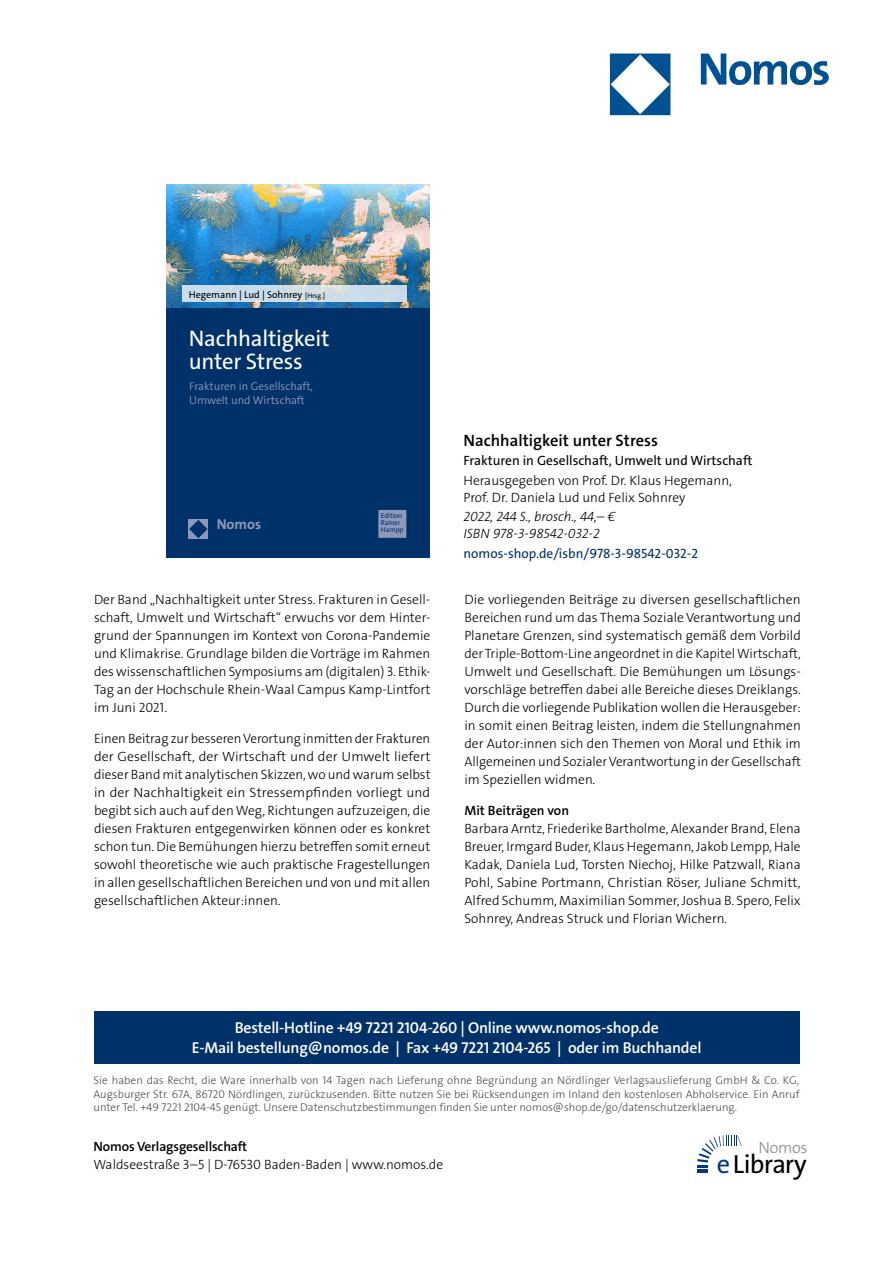
<style>
.page{position:relative;width:893px;height:1263px;background:#fff}
.page>*{position:absolute;margin:0;border:0;box-sizing:border-box;transform-origin:0 0}
.t1{font:26.4px "The Sans Os F";letter-spacing:-.03em;color:#000}
.t2{font:22.65px/23.9px "The Sans C5";letter-spacing:-.01em;color:#fff}
.t3{font:600 16.5px "The Sans Os F";color:#000}
.t4{font:300 16.2px "The Sans Os F";letter-spacing:-.02em;color:#87888a}
.t5{font:600 15.75px/21px "The Sans Os F";letter-spacing:-.01em;color:#fff;text-align:center}
.t6{font:700 14.4px "The Sans C5";color:#8f98ba}
.t7{font:300 13.5px/18px "The Sans Os F";color:#000;text-align:justify}
.t8{font:italic 300 13.5px/17.2px "The Sans Os F";color:#000}
.t9{font:13.5px "The Sans Os F";color:#000}
.t10{font:600 13.5px "The Sans Os F";letter-spacing:-.01em;color:#000}
.t11{font:13.5px "The Sans Os F";color:#003168}
.t12{font:300 11.25px/13.5px "The Sans Os F";color:#4b4b4d;text-align:justify}
.t13{font:300 11.25px/13.5px "The Sans C5";color:#8f98ba}
.t14{font:10.05px "The Sans C5";color:#000}
.t15{font:7.2px/6.9px "The Sans C5";letter-spacing:-.01em;color:#003168}
.s1{font-size:6.9px}
.s2{color:#003882}
</style>
<div class="page">
<div style="left:94px;top:1011px;width:705px;height:52px;background:#003168"></div>
<svg style="left:697px;top:1135px;width:45px;height:38px"></svg>
<img style="left:609px;top:53px;width:220px;height:63px">
<div style="left:166px;top:184px;width:264px;height:374px;background:#003168"></div>
<img style="left:166px;top:184px;width:264px;height:123px">
<div style="left:182px;top:286px;width:225px;height:16px;background:#caddea"></div>
<div style="left:378px;top:509px;width:29px;height:29px;background:#8f98ba;border:1px solid #003168"></div>
<div style="left:189px;top:519px;width:19px;height:19px;background:#8f98ba"></div>
<svg style="left:189px;top:520px;width:19px;height:18px"></svg>
<p class="t14" style="left:189px;top:288px;width:138px">Hegemann | Lud | Sohnrey <span class="s1">[Hrsg.]</span></p>
<h2 class="t2" style="left:189px;top:326px;width:142px">Nachhaltigkeit unter Stress</h2>
<p class="t13" style="left:189px;top:380px;width:125px">Frakturen in Gesellschaft,<br>Umwelt und Wirtschaft</p>
<p class="t6" style="left:217px;top:515px;width:46px">Nomos</p>
<p class="t15" style="left:381px;top:512px;width:24px">Edition<br>Rainer<br>Hampp</p>
<p class="t7" style="left:94px;top:590px;width:338px">Der Band „Nachhaltigkeit unter Stress. Frakturen in Gesell&shy;schaft, Umwelt und Wirtschaft“ erwuchs vor dem Hinter&shy;grund der Spannungen im Kontext von Corona-Pandemie und Klimakrise. Grundlage bilden die Vorträge im Rahmen des wissenschaftlichen Symposiums am (digitalen) 3. Ethik-Tag an der Hochschule Rhein-Waal Campus Kamp-Lintfort im Juni 2021.</p>
<p class="t7" style="left:94px;top:729px;width:338px">Einen Beitrag zur besseren Verortung inmitten der Frakturen der Gesellschaft, der Wirtschaft und der Umwelt liefert dieser Band mit analytischen Skizzen, wo und warum selbst in der Nachhaltigkeit ein Stressempfinden vorliegt und begibt sich auch auf den Weg, Richtungen aufzuzeigen, die diesen Frakturen entgegenwirken können oder es konkret schon tun. Die Bemühungen hierzu betreffen somit erneut sowohl theoretische wie auch praktische Fragestellungen in allen gesellschaftlichen Bereichen und von und mit allen gesellschaftlichen Akteur:innen.</p>
<p class="t3" style="left:463px;top:430px;width:196px">Nachhaltigkeit unter Stress</p>
<p class="t9" style="left:463px;top:455px;width:290px">Frakturen in Gesellschaft, Umwelt und Wirtschaft</p>
<p class="t7" style="left:463px;top:471px;width:270px;line-height:17.2px">Herausgegeben von Prof. Dr. Klaus Hegemann,<br>Prof. Dr. Daniela Lud und Felix Sohnrey</p>
<p class="t8" style="left:463px;top:508px;width:153px">2022, 244 S., brosch., 44,– €<br>ISBN 978-3-98542-032-2</p>
<p class="t11" style="left:463px;top:548px;width:236px">nomos-shop.de/isbn/978-3-98542-032-2</p>
<p class="t7" style="left:464px;top:590px;width:338px">Die vorliegenden Beiträge zu diversen gesellschaftlichen Bereichen rund um das Thema Soziale Verantwortung und Planetare Grenzen, sind systematisch gemäß dem Vorbild der Triple-Bottom-Line angeordnet in die Kapitel Wirtschaft, Umwelt und Gesellschaft. Die Bemühungen um Lösungs&shy;vorschläge betreffen dabei alle Bereiche dieses Dreiklangs.<br>Durch die vorliegende Publikation wollen die Herausgeber: in somit einen Beitrag leisten, indem die Stellungnahmen der Autor:innen sich den Themen von Moral und Ethik im Allgemeinen und Sozialer Verantwortung in der Gesellschaft im Speziellen widmen.</p>
<p class="t10" style="left:464px;top:801px;width:106px">Mit Beiträgen von</p>
<p class="t7" style="left:464px;top:819px;width:338px">Barbara Arntz, Friederike Bartholme, Alexander Brand, Elena Breuer, Irmgard Buder, Klaus Hegemann, Jakob Lempp, Hale Kadak, Daniela Lud, Torsten Niechoj, Hilke Patzwall, Riana Pohl, Sabine Portmann, Christian Röser, Juliane Schmitt, Alfred Schumm, Maximilian Sommer, Joshua B. Spero, Felix Sohnrey, Andreas Struck und Florian Wichern.</p>
<p class="t5" style="left:192px;top:1017px;width:511px">Bestell-Hotline +49 7221 2104-260 | Online www.nomos-shop.de<br>E-Mail bestellung@nomos.de | Fax +49 7221 2104-265 | oder im Buchhandel</p>
<p class="t12" style="left:94px;top:1074px;width:708px">Sie haben das Recht, die Ware innerhalb von 14 Tagen nach Lieferung ohne Begründung an Nördlinger Verlagsauslieferung GmbH &amp; Co. KG, Augsburger Str. 67A, 86720 Nördlingen, zurückzusenden. Bitte nutzen Sie bei Rücksendungen im Inland den kostenlosen Abholservice. Ein Anruf unter Tel. +49 7221 2104-45 genügt. Unsere Datenschutzbestimmungen finden Sie unter nomos@shop.de/go/datenschutzerklaerung.</p>
<p class="t10" style="left:94px;top:1138px;width:155px">Nomos Verlagsgesellschaft</p>
<p class="t7" style="left:94px;top:1156px;width:351px">Waldseestraße 3–5 | D-76530 Baden-Baden | www.nomos.de</p>
<h1 class="t1" style="left:717px;top:1153px;width:91px"><span class="s2">e</span>Library</h1>
<p class="t4" style="left:758px;top:1137px;width:51px">Nomos</p>
</div>
